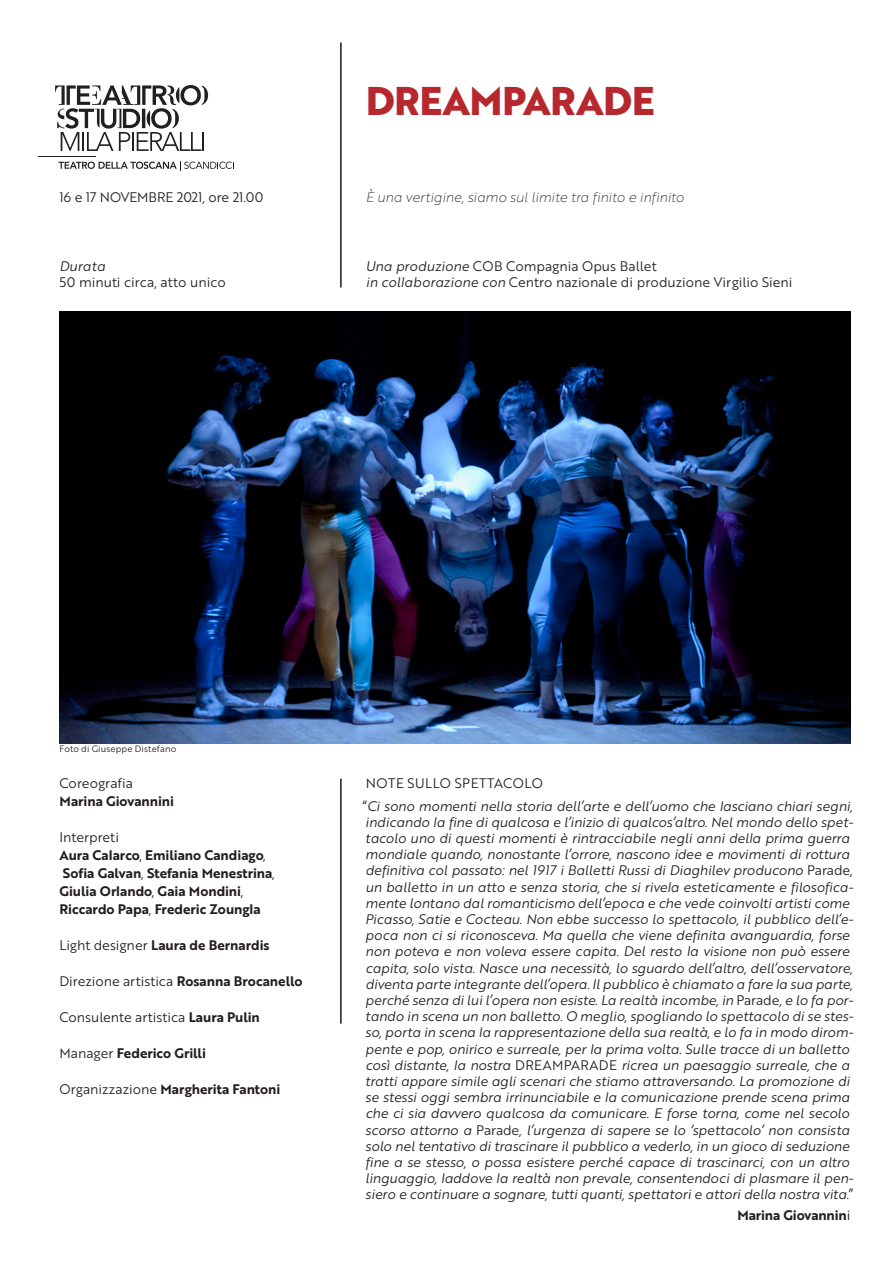
<style>
.page{position:relative;width:893px;height:1263px;background:#fff}
.page>*{position:absolute;margin:0;border:0;box-sizing:border-box;transform-origin:0 0}
.t1{font:700 39px "Brother 1816 Extra";letter-spacing:-.015em;color:#b7282e}
.t2{font:13.5px/16.2px "Brother 1816 Book Italic";letter-spacing:-.01em;color:#231f20}
.t3{font:13.5px "Brother 1816 Book";color:#231f20}
.t4{font:13.5px "Brother 1816 Bold";color:#231f20}
.t5{font:13.5px "Brother 1816 Thin Italic";letter-spacing:-.005em;color:#231f20}
.t6{font:13.5px "Brother 1816 Book";letter-spacing:.04em;color:#231f20}
.t7{font:9px "Brother 1816 Book";letter-spacing:.015em;color:#231f20}
.s1{font-family:"Brother 1816 Book Italic"}
.s2{font-family:"Brother 1816 Book"}
.s3{font-family:"Brother 1816 Bold"}
</style>
<div class="page">
<hr style="left:341px;top:43px;width:1px;height:244px;background:#231f20">
<hr style="left:340px;top:43px;width:1px;height:244px;background:#231f20">
<hr style="left:341px;top:779px;width:1px;height:244px;background:#231f20">
<hr style="left:340px;top:779px;width:1px;height:244px;background:#231f20">
<svg style="left:59px;top:161px;width:175px;height:10px"></svg>
<hr style="left:38px;top:156px;width:58px;height:1px;background:#231f20">
<svg style="left:55px;top:85px;width:153px;height:66px"></svg>
<img style="left:60px;top:311px;width:790px;height:432px">
<p class="t3" style="left:60px;top:187px;width:205px">16 e 17 NOVEMBRE 2021, ore 21.00</p>
<p class="t2" style="left:60px;top:258px;width:47px">Durata</p>
<p class="t3" style="left:60px;top:273px;width:168px">50 minuti circa, atto unico</p>
<p class="t1" style="left:366px;top:71px;width:290px">DREAMPARADE</p>
<p class="t5" style="left:366px;top:187px;width:320px">È una vertigine, siamo sul limite tra finito e infinito</p>
<p class="t3" style="left:366px;top:256px;width:293px"><span class="s1">Una produzione</span> COB Compagnia Opus Ballet</p>
<p class="t3" style="left:366px;top:273px;width:428px"><span class="s1">in collaborazione con</span> Centro nazionale di produzione Virgilio Sieni</p>
<p class="t7" style="left:60px;top:742px;width:118px">Foto di Giuseppe Distefano</p>
<p class="t3" style="left:60px;top:774px;width:75px">Coreografia</p>
<p class="t4" style="left:60px;top:791px;width:116px">Marina Giovannini</p>
<p class="t3" style="left:60px;top:828px;width:61px">Interpreti</p>
<p class="t4" style="left:60px;top:845px;width:208px">Aura Calarco<span class="s2">,</span> Emiliano Candiago<span class="s2">,</span></p>
<p class="t4" style="left:63px;top:863px;width:213px">Sofia Galvan<span class="s2">,</span> Stefania Menestrina<span class="s2">,</span></p>
<p class="t4" style="left:60px;top:881px;width:185px">Giulia Orlando<span class="s2">,</span> Gaia Mondini<span class="s2">,</span></p>
<p class="t4" style="left:60px;top:899px;width:203px">Riccardo Papa<span class="s2">,</span> Frederic Zoungla</p>
<p class="t4" style="left:60px;top:935px;width:212px"><span class="s2">Light designer</span> Laura de Bernardis</p>
<p class="t3" style="left:60px;top:972px;width:245px">Direzione artistica <span class="s3">Rosanna Brocanello</span></p>
<p class="t3" style="left:60px;top:1008px;width:202px">Consulente artistica <span class="s3">Laura Pulin</span></p>
<p class="t4" style="left:60px;top:1043px;width:148px"><span class="s2">Manager</span> Federico Grilli</p>
<p class="t4" style="left:60px;top:1079px;width:222px"><span class="s2">Organizzazione</span> Margherita Fantoni</p>
<p class="t6" style="left:366px;top:774px;width:179px">NOTE SULLO SPETTACOLO</p>
<p class="t2" style="left:363px;top:797px;width:492px"><span class="s2">“</span>Ci sono momenti nella storia dell’arte e dell’uomo che lasciano chiari segni, indicando la fine di qualcosa e l’inizio di qualcos’altro. Nel mondo dello spet&shy;tacolo uno di questi momenti è rintracciabile negli anni della prima guerra mondiale quando, nonostante l’orrore, nascono idee e movimenti di rottura definitiva col passato: nel 1917 i Balletti Russi di Diaghilev producono <span class="s2">Parade</span>, un balletto in un atto e senza storia, che si rivela esteticamente e filosofica&shy;mente lontano dal romanticismo dell’epoca e che vede coinvolti artisti come Picasso, Satie e Cocteau. Non ebbe successo lo spettacolo, il pubblico dell’e&shy;poca non ci si riconosceva. Ma quella che viene definita avanguardia, forse non poteva e non voleva essere capita. Del resto la visione non può essere capita, solo vista. Nasce una necessità, lo sguardo dell’altro, dell’osservatore, diventa parte integrante dell’opera. Il pubblico è chiamato a fare la sua parte, perché senza di lui l’opera non esiste. La realtà incombe, in <span class="s2">Parade</span>, e lo fa por&shy;tando in scena un non balletto. O meglio, spogliando lo spettacolo di se stes&shy;so, porta in scena la rappresentazione della sua realtà, e lo fa in modo dirom&shy;pente e pop, onirico e surreale, per la prima volta. Sulle tracce di un balletto così distante, la nostra <span class="s2">DREAMPARADE</span> ricrea un paesaggio surreale, che a tratti appare simile agli scenari che stiamo attraversando. La promozione di se stessi oggi sembra irrinunciabile e la comunicazione prende scena prima che ci sia davvero qualcosa da comunicare. E forse torna, come nel secolo scorso attorno a <span class="s2">Parade</span>, l’urgenza di sapere se lo ‘spettacolo’ non consista solo nel tentativo di trascinare il pubblico a vederlo, in un gioco di seduzione fine a se stesso, o possa esistere perché capace di trascinarci, con un altro linguaggio, laddove la realtà non prevale, consentendoci di plasmare il pen&shy;siero e continuare a sognare, tutti quanti, spettatori e attori della nostra vita.<span class="s2">”</span></p>
<p class="t4" style="left:737px;top:1205px;width:114px">Marina Giovannin<span class="s2">i</span></p>
</div>
